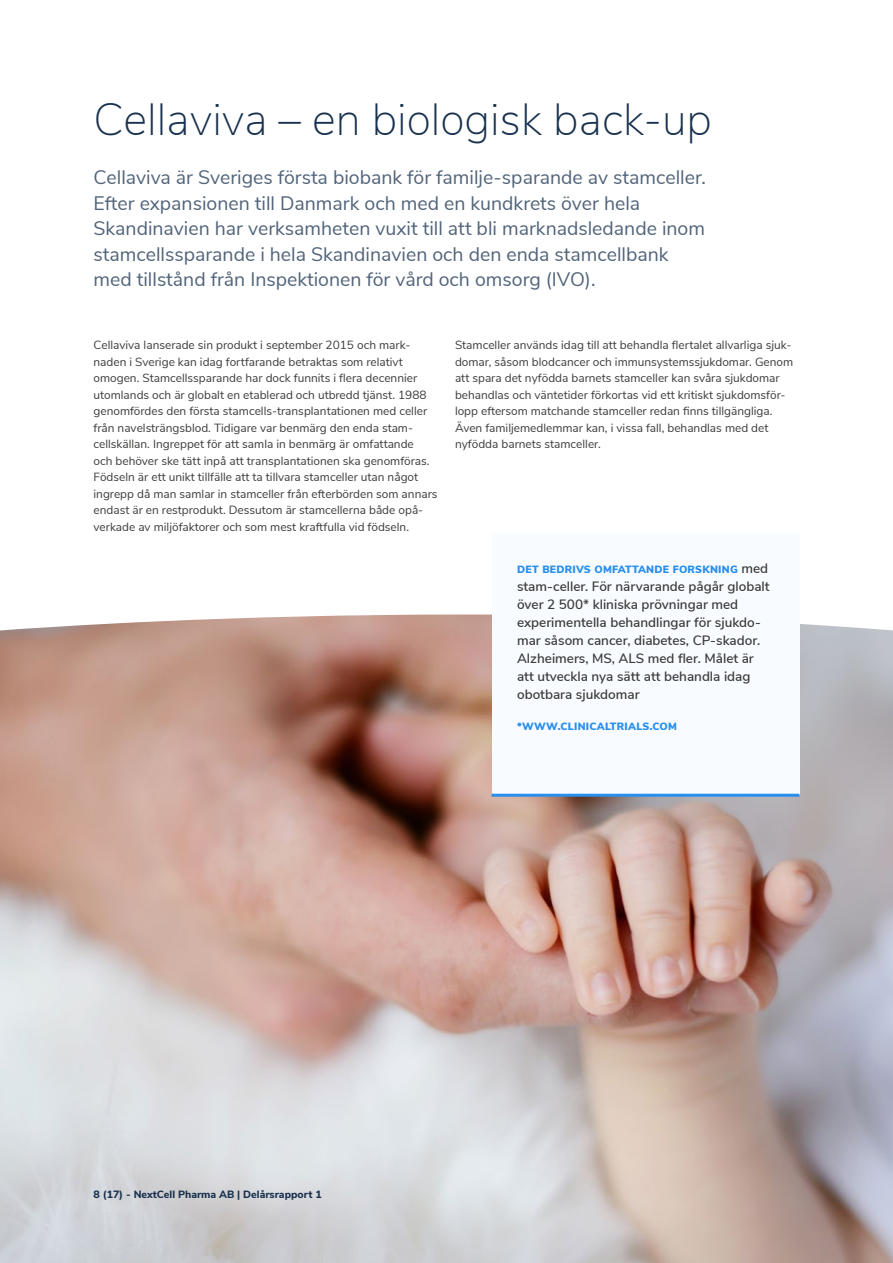
<style>
.page{position:relative;width:893px;height:1263px;background:#fff}
.page>*{position:absolute;margin:0;border:0;box-sizing:border-box;transform-origin:0 0}
.t1{font:200 45px "Nunito Sans";color:#18314e}
.Ingress{font:19.5px/25.5px "Nunito Sans";color:#52647a}
.Faktarura{font:600 13.5px/18px "Nunito Sans";color:#3c3c3b}
.t2{font:11.85px/16.5px "Nunito Sans";color:#3c3c3b}
.Faktarura-2{font:900 10.5px "Nunito Sans";letter-spacing:.025em;color:#288fef}
.Sidnummer{font:800 10.5px "Nunito Sans";color:#18314e}
.s1{font-weight:600;font-size:13.5px;color:#3c3c3b}
</style>
<div class="page">
<img style="left:0;top:614px;width:893px;height:649px">
<div style="left:492px;top:534px;width:307px;height:261px;background:#f8fbff"></div>
<hr style="left:492px;top:794px;width:307px;height:3px;background:#288fef">
<h1 class="t1" style="left:94px;top:86px;width:620px">Cellaviva – en biologisk back-up</h1>
<p class="Ingress" style="left:94px;top:163px;width:614px">Cellaviva är Sveriges första biobank för familje-sparande av stamceller.<br>Efter expansionen till Danmark och med en kundkrets över hela Skandinavien har verksamheten vuxit till att bli marknadsledande inom stamcellssparande i hela Skandinavien och den enda stamcellbank med tillstånd från Inspektionen för vård och omsorg (IVO).</p>
<p class="t2" style="left:94px;top:336px;width:345px">Cellaviva lanserade sin produkt i september 2015 och mark&shy;naden i Sverige kan idag fortfarande betraktas som relativt omogen. Stamcellssparande har dock funnits i flera decennier utomlands och är globalt en etablerad och utbredd tjänst. 1988 genomfördes den första stamcells-transplantationen med celler från navelsträngsblod. Tidigare var benmärg den enda stam&shy;cellskällan. Ingreppet för att samla in benmärg är omfattande<br>och behöver ske tätt inpå att transplantationen ska genomföras.<br>Födseln är ett unikt tillfälle att ta tillvara stamceller utan något ingrepp då man samlar in stamceller från efterbörden som annars endast är en restprodukt. Dessutom är stamcellerna både opå&shy;verkade av miljöfaktorer och som mest kraftfulla vid födseln.</p>
<p class="t2" style="left:455px;top:336px;width:340px">Stamceller används idag till att behandla flertalet allvarliga sjuk&shy;domar, såsom blodcancer och immunsystemssjukdomar. Genom att spara det nyfödda barnets stamceller kan svåra sjukdomar behandlas och väntetider förkortas vid ett kritiskt sjukdomsför&shy;lopp eftersom matchande stamceller redan finns tillgängliga.<br>Även familjemedlemmar kan, i vissa fall, behandlas med det nyfödda barnets stamceller.</p>
<p class="Faktarura-2" style="left:517px;top:561px;width:253px">DET BEDRIVS OMFATTANDE FORSKNING <span class="s1">med</span></p>
<p class="Faktarura" style="left:517px;top:576px;width:254px">stam-celler. För närvarande pågår globalt över 2 500* kliniska prövningar med experimentella behandlingar för sjukdo&shy;mar såsom cancer, diabetes, CP-skador.<br>Alzheimers, MS, ALS med fler. Målet är att utveckla nya sätt att behandla idag obotbara sjukdomar</p>
<p class="Faktarura-2" style="left:517px;top:718px;width:162px">*WWW.CLINICALTRIALS.COM</p>
<p class="Sidnummer" style="left:94px;top:1187px;width:230px">8 (17) - NextCell Pharma AB | Delårsrapport 1</p>
</div>
